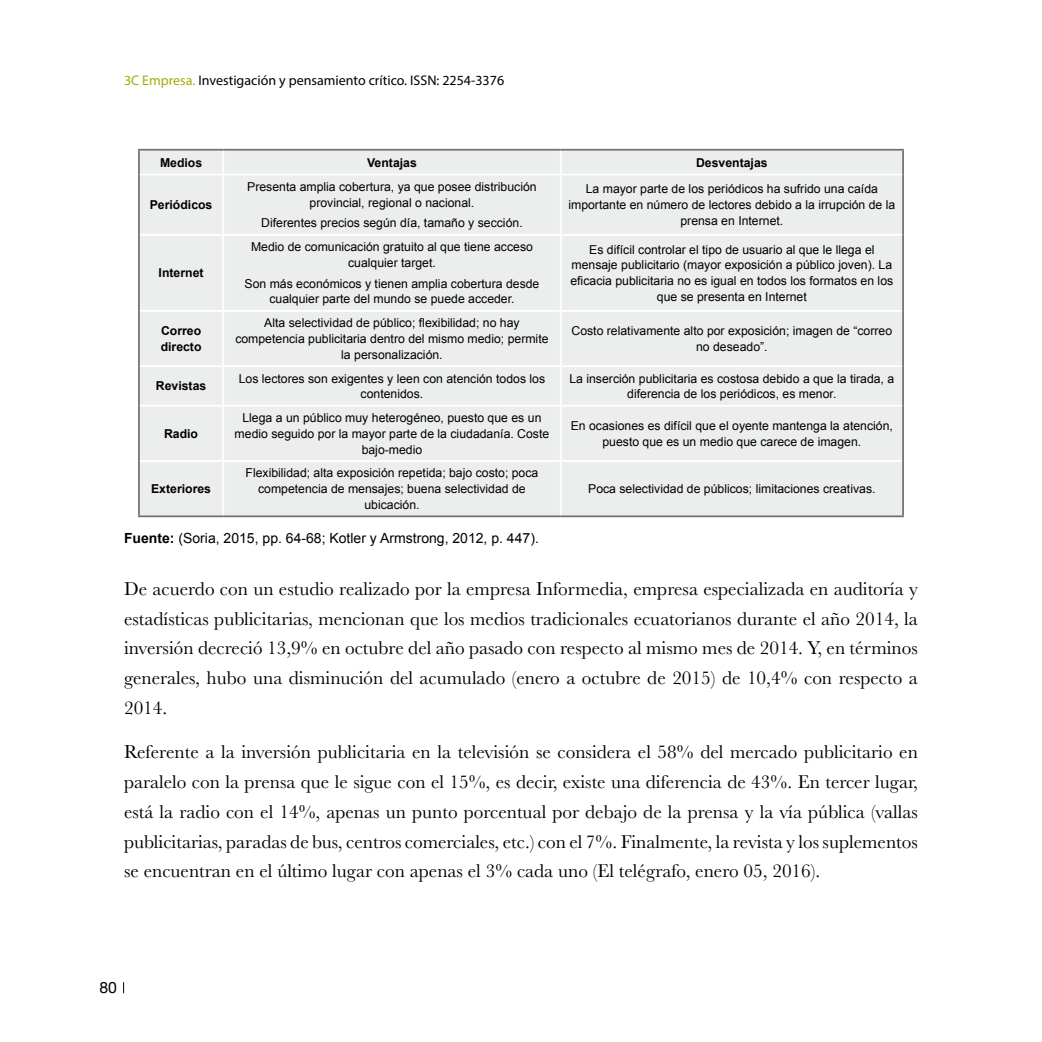
<style>
.page{position:relative;width:1042px;height:1042px;background:#fff}
.page>*{position:absolute;margin:0;border:0;box-sizing:border-box;transform-origin:0 0}
.t1{font:19.25px/29.8px "Baskerville";color:#000;text-align:justify}
.t2{font:15.75px "Helvetica Neue";color:#000}
.t3{font:14px "Myriad Pro";color:#000}
.t4{font:14px "Arial";color:#000}
.t5{font:12.25px/15.8px "Arial";color:#000;text-align:center}
.t6{font:700 12.25px/15.8px "Arial";color:#000}
.s1{color:#a3ad03}
.s2{font-weight:700}
</style>
<div class="page">
<div style="left:140px;top:151px;width:762px;height:364px;background:#eceded"></div>
<hr style="left:222px;top:151px;width:2px;height:23px;background:#fff">
<svg style="left:560px;top:151px;width:1px;height:23px"></svg>
<hr style="left:140px;top:174px;width:83px;height:1px;background:#fff">
<hr style="left:223px;top:174px;width:338px;height:1px;background:#fff">
<hr style="left:222px;top:175px;width:2px;height:59px;background:#fff">
<hr style="left:561px;top:174px;width:341px;height:1px;background:#fff">
<hr style="left:560px;top:175px;width:1px;height:59px;background:#fff">
<hr style="left:140px;top:234px;width:83px;height:2px;background:#fff">
<hr style="left:223px;top:234px;width:338px;height:2px;background:#fff">
<hr style="left:222px;top:236px;width:2px;height:74px;background:#fff">
<hr style="left:561px;top:234px;width:341px;height:2px;background:#fff">
<hr style="left:560px;top:236px;width:1px;height:74px;background:#fff">
<hr style="left:140px;top:310px;width:83px;height:2px;background:#fff">
<hr style="left:223px;top:310px;width:338px;height:2px;background:#fff">
<hr style="left:222px;top:312px;width:2px;height:53px;background:#fff">
<hr style="left:561px;top:310px;width:341px;height:2px;background:#fff">
<hr style="left:560px;top:312px;width:1px;height:53px;background:#fff">
<hr style="left:140px;top:365px;width:83px;height:2px;background:#fff">
<hr style="left:223px;top:365px;width:338px;height:2px;background:#fff">
<hr style="left:222px;top:367px;width:2px;height:38px;background:#fff">
<hr style="left:561px;top:365px;width:341px;height:2px;background:#fff">
<hr style="left:560px;top:367px;width:1px;height:38px;background:#fff">
<hr style="left:140px;top:405px;width:83px;height:1px;background:#fff">
<hr style="left:223px;top:405px;width:338px;height:1px;background:#fff">
<hr style="left:222px;top:406px;width:2px;height:54px;background:#fff">
<hr style="left:561px;top:405px;width:341px;height:1px;background:#fff">
<hr style="left:560px;top:406px;width:1px;height:54px;background:#fff">
<hr style="left:140px;top:460px;width:83px;height:2px;background:#fff">
<hr style="left:223px;top:460px;width:338px;height:2px;background:#fff">
<hr style="left:222px;top:462px;width:2px;height:53px;background:#fff">
<hr style="left:561px;top:460px;width:341px;height:2px;background:#fff">
<hr style="left:560px;top:462px;width:1px;height:53px;background:#fff">
<hr style="left:138px;top:149px;width:85px;height:2px;background:#707172">
<hr style="left:138px;top:151px;width:2px;height:23px;background:#707172">
<hr style="left:223px;top:149px;width:338px;height:2px;background:#707172">
<hr style="left:561px;top:149px;width:343px;height:2px;background:#707172">
<hr style="left:902px;top:151px;width:2px;height:23px;background:#707172">
<hr style="left:138px;top:174px;width:2px;height:61px;background:#707172">
<hr style="left:902px;top:174px;width:2px;height:61px;background:#707172">
<hr style="left:138px;top:235px;width:2px;height:76px;background:#707172">
<hr style="left:902px;top:235px;width:2px;height:76px;background:#707172">
<hr style="left:138px;top:311px;width:2px;height:55px;background:#707172">
<hr style="left:902px;top:311px;width:2px;height:55px;background:#707172">
<hr style="left:138px;top:366px;width:2px;height:40px;background:#707172">
<hr style="left:902px;top:366px;width:2px;height:40px;background:#707172">
<hr style="left:138px;top:406px;width:2px;height:55px;background:#707172">
<hr style="left:902px;top:406px;width:2px;height:55px;background:#707172">
<hr style="left:138px;top:461px;width:2px;height:54px;background:#707172">
<hr style="left:902px;top:461px;width:2px;height:54px;background:#707172">
<hr style="left:138px;top:515px;width:85px;height:2px;background:#707172">
<hr style="left:223px;top:515px;width:338px;height:2px;background:#707172">
<hr style="left:561px;top:515px;width:343px;height:2px;background:#707172">
<p class="t3" style="left:124px;top:72px;width:382px"><span class="s1">3C Empresa.</span> Investigación y pensamiento crítico. ISSN: 2254-3376</p>
<p class="t6" style="left:160px;top:155px;width:44px">Medios</p>
<p class="t6" style="left:367px;top:155px;width:51px">Ventajas</p>
<p class="t6" style="left:696px;top:155px;width:73px">Desventajas</p>
<p class="t6" style="left:150px;top:197px;width:64px">Periódicos</p>
<p class="t5" style="left:247px;top:179px;width:291px">Presenta amplia cobertura, ya que posee distribución provincial, regional o nacional.</p>
<p class="t5" style="left:261px;top:215px;width:263px">Diferentes precios según día, tamaño y sección.</p>
<p class="t5" style="left:568px;top:181px;width:328px">La mayor parte de los periódicos ha sufrido una caída importante en número de lectores debido a la irrupción de la prensa en Internet.</p>
<p class="t6" style="left:159px;top:265px;width:46px">Internet</p>
<p class="t5" style="left:251px;top:239px;width:283px">Medio de comunicación gratuito al que tiene acceso cualquier target.</p>
<p class="t5" style="left:244px;top:276px;width:296px">Son más económicos y tienen amplia cobertura desde cualquier parte del mundo se puede acceder.</p>
<p class="t5" style="left:570px;top:242px;width:324px">Es difícil controlar el tipo de usuario al que le llega el mensaje publicitario (mayor exposición a público joven). La eficacia publicitaria no es igual en todos los formatos en los que se presenta en Internet</p>
<p class="t6" style="left:161px;top:323px;width:42px">Correo directo</p>
<p class="t5" style="left:235px;top:315px;width:315px">Alta selectividad de público; flexibilidad; no hay competencia publicitaria dentro del mismo medio; permite la personalización.</p>
<p class="t5" style="left:571px;top:323px;width:322px">Costo relativamente alto por exposición; imagen de “correo no deseado”.</p>
<p class="t6" style="left:156px;top:379px;width:52px">Revistas</p>
<p class="t5" style="left:239px;top:370px;width:308px">Los lectores son exigentes y leen con atención todos los contenidos.</p>
<p class="t5" style="left:569px;top:370px;width:326px">La inserción publicitaria es costosa debido a que la tirada, a diferencia de los periódicos, es menor.</p>
<p class="t6" style="left:164px;top:426px;width:36px">Radio</p>
<p class="t5" style="left:235px;top:410px;width:316px">Llega a un público muy heterogéneo, puesto que es un medio seguido por la mayor parte de la ciudadanía. Coste bajo-medio</p>
<p class="t5" style="left:571px;top:418px;width:324px">En ocasiones es difícil que el oyente mantenga la atención, puesto que es un medio que carece de imagen.</p>
<p class="t6" style="left:151px;top:481px;width:61px">Exteriores</p>
<p class="t5" style="left:245px;top:465px;width:294px">Flexibilidad; alta exposición repetida; bajo costo; poca competencia de mensajes; buena selectividad de ubicación.</p>
<p class="t5" style="left:588px;top:481px;width:289px">Poca selectividad de públicos; limitaciones creativas.</p>
<p class="t4" style="left:124px;top:528px;width:416px"><span class="s2">Fuente:</span> (Soria, 2015, pp. 64-68; Kotler y Armstrong, 2012, p. 447).</p>
<p class="t1" style="left:124px;top:574px;width:795px">De acuerdo con un estudio realizado por la empresa Informedia, empresa especializada en auditoría y estadísticas publicitarias, mencionan que los medios tradicionales ecuatorianos durante el año 2014, la inversión decreció 13,9% en octubre del año pasado con respecto al mismo mes de 2014. Y, en términos generales, hubo una disminución del acumulado (enero a octubre de 2015) de 10,4% con respecto a 2014.</p>
<p class="t1" style="left:124px;top:737px;width:795px">Referente a la inversión publicitaria en la televisión se considera el 58% del mercado publicitario en paralelo con la prensa que le sigue con el 15%, es decir, existe una diferencia de 43%. En tercer lugar, está la radio con el 14%, apenas un punto porcentual por debajo de la prensa y la vía pública (vallas publicitarias, paradas de bus, centros comerciales, etc.) con el 7%. Finalmente, la revista y los suplementos se encuentran en el último lugar con apenas el 3% cada uno (El telégrafo, enero 05, 2016).</p>
<p class="t2" style="left:99px;top:976px;width:19px">80</p>
</div>
